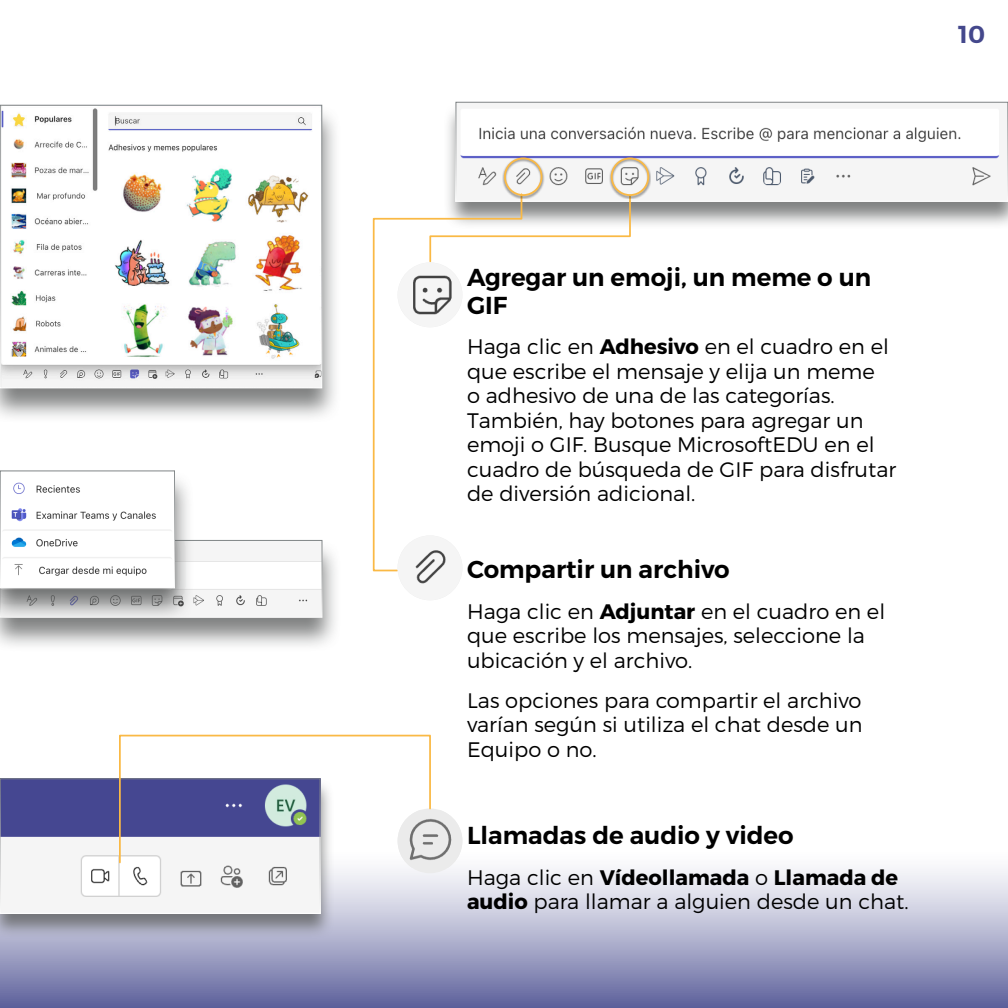
<style>
.page{position:relative;width:1008px;height:1008px;background:#fff}
.page>*{position:absolute;margin:0;border:0;box-sizing:border-box;transform-origin:0 0}
.ST1{font:24.5px/28px "Trueno S Bd";color:#000}
.t1{font:24.5px "Trueno S Bd";color:#44488c}
.texto-general{font:21px/24.5px "Trueno Lt";color:#000}
.s1{font-family:"Trueno Bd"}
</style>
<div class="page">
<div style="left:0;top:847px;width:1008px;height:161px;background:linear-gradient(to bottom,#fff,#6467a0)"></div>
<div style="left:443px;top:102px;width:565px;height:127px;background:#575959;opacity:.75"></div>
<img style="left:458px;top:104px;width:548px;height:95px">
<div style="left:456px;top:102px;width:552px;height:99px;border:1px solid #fff"></div>
<div style="left:0;top:540px;width:342px;height:112px;background:#575959;opacity:.75"></div>
<img style="left:194px;top:542px;width:126px;height:73px">
<div style="left:0;top:540px;width:322px;height:77px;border:1px solid #fff"></div>
<div style="left:0;top:104px;width:342px;height:319px;background:#575959;opacity:.75"></div>
<img style="left:2px;top:107px;width:318px;height:279px">
<div style="left:0;top:105px;width:322px;height:283px;border:1px solid #fff"></div>
<svg style="left:523px;top:194px;width:109px;height:44px"></svg>
<svg style="left:372px;top:192px;width:151px;height:380px"></svg>
<img style="left:398px;top:262px;width:64px;height:65px;border-radius:32px">
<img style="left:398px;top:536px;width:64px;height:64px;border-radius:32px">
<div style="left:608px;top:156px;width:43px;height:43px;background:#000;opacity:.5"></div>
<div style="left:611px;top:158px;width:38px;height:38px;border:2px solid #fab945;border-radius:50%"></div>
<div style="left:502px;top:156px;width:43px;height:43px;background:#000;opacity:.5"></div>
<div style="left:504px;top:158px;width:39px;height:38px;border:2px solid #fab945;border-radius:50%"></div>
<div style="left:0;top:470px;width:194px;height:153px;background:#575959;opacity:.75"></div>
<img style="left:2px;top:473px;width:171px;height:113px">
<div style="left:0;top:471px;width:175px;height:117px;border:1px solid #fff"></div>
<div style="left:0;top:779px;width:334px;height:160px;background:#575959;opacity:.75"></div>
<img style="left:2px;top:781px;width:316px;height:131px">
<div style="left:0;top:779px;width:320px;height:135px;border:1px solid #fff"></div>
<div style="left:398px;top:808px;width:64px;height:65px;background:#ebebeb;border-radius:50%"></div>
<img style="left:398px;top:819px;width:64px;height:49px">
<svg style="left:118px;top:734px;width:314px;height:130px"></svg>
<p class="t1" style="left:958px;top:19px;width:29px">10</p>
<p class="ST1" style="left:467px;top:264px;width:406px">Agregar un emoji, un meme o un<br>GIF</p>
<p class="texto-general" style="left:467px;top:334px;width:431px">Haga clic en <span class="s1">Adhesivo</span> en el cuadro en el que escribe el mensaje y elija un meme<br>o adhesivo de una de las categorías.<br>También, hay botones para agregar un emoji o GIF. Busque MicrosoftEDU en el cuadro de búsqueda de GIF para disfrutar de diversión adicional.</p>
<p class="ST1" style="left:467px;top:556px;width:264px">Compartir un archivo</p>
<p class="texto-general" style="left:467px;top:599px;width:420px">Haga clic en <span class="s1">Adjuntar</span> en el cuadro en el que escribe los mensajes, seleccione la ubicación y el archivo.</p>
<p class="texto-general" style="left:467px;top:688px;width:397px;text-align:justify">Las opciones para compartir el archivo varían según si utiliza el chat desde un Equipo o no.</p>
<p class="ST1" style="left:467px;top:822px;width:328px">Llamadas de audio y video</p>
<p class="texto-general" style="left:467px;top:865px;width:441px">Haga clic en <span class="s1">Vídeollamada</span> o <span class="s1">Llamada de audio</span> para llamar a alguien desde un chat.</p>
</div>
